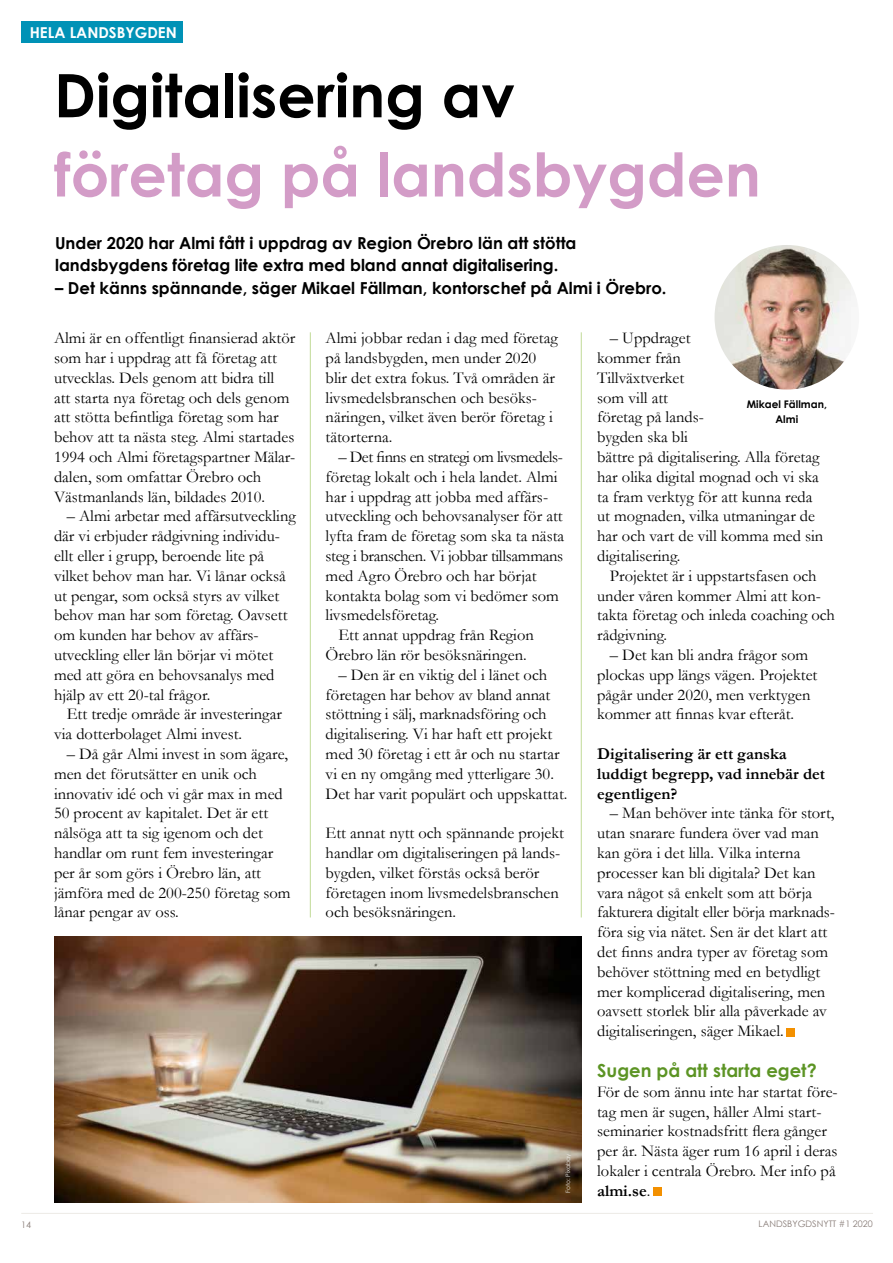
<style>
.page{position:relative;width:893px;height:1263px;background:#fff}
.page>*{position:absolute;margin:0;border:0;box-sizing:border-box;transform-origin:0 0}
.t1{font:700 60px "Century Gothic";color:#d39cc7}
.t2{font:700 60px "Century Gothic";color:#000}
.t3{font:700 18px "Century Gothic";color:#5c9424}
.t4{font:16.5px/19.8px "Garamond";color:#000}
.t5{font:700 16.5px/22.5px "Century Gothic";color:#000}
.t6{font:700 16.5px/19.8px "Garamond";color:#000}
.t7{font:700 15px "Century Gothic";color:#fff}
.t8{font:700 10.5px/15px "Century Gothic";color:#000;text-align:center}
.t9{font:9px "Century Gothic";color:#887c77}
.t10{font:6px "Century Gothic";color:#eceae6}
.s1{font-weight:700}
</style>
<div class="page">
<hr style="left:21px;top:1213px;width:852px;height:1px;background:#eceae6">
<div style="left:653px;top:1187px;width:9px;height:9px;background:#f39000"></div>
<hr style="left:581px;top:332px;width:1px;height:585px;background:#c1da98">
<hr style="left:310px;top:332px;width:1px;height:585px;background:#c1da98">
<div style="left:786px;top:1027px;width:9px;height:9px;background:#f39000"></div>
<img style="left:54px;top:936px;width:528px;height:266px">
<div style="left:21px;top:21px;width:162px;height:22px;background:#0092b6"></div>
<img style="left:714px;top:245px;width:145px;height:145px;border-radius:72px">
<p class="t7" style="left:30px;top:23px;width:148px">HELA LANDSBYGDEN</p>
<p class="t2" style="left:54px;top:58px;width:462px">Digitalisering av</p>
<h1 class="t1" style="left:54px;top:137px;width:708px">företag på landsbygden</h1>
<h4 class="t5" style="left:55px;top:231px;width:523px">Under 2020 har Almi fått i uppdrag av Region Örebro län att stötta landsbygdens företag lite extra med bland annat digitalisering.</h4>
<p class="t5" style="left:55px;top:276px;width:613px">– Det känns spännande, säger Mikael Fällman, kontorschef på Almi i Örebro.</p>
<p class="t4" style="left:54px;top:328px;width:243px">Almi är en offentligt finansierad aktör</p>
<p class="t4" style="left:54px;top:348px;width:237px">som har i uppdrag att få företag att utvecklas. Dels genom att bidra till att starta nya företag och dels genom</p>
<p class="t4" style="left:54px;top:407px;width:226px">att stötta befintliga företag som har</p>
<p class="t4" style="left:54px;top:427px;width:243px">behov att ta nästa steg. Almi startades 1994 och Almi företagspartner Mälar&shy;dalen, som omfattar Örebro och Västmanlands län, bildades 2010.</p>
<p class="t4" style="left:54px;top:506px;width:243px;text-indent:13px">– Almi arbetar med affärsutveckling där vi erbjuder rådgivning individu&shy;ellt eller i grupp, beroende lite på vilket behov man har. Vi lånar också ut pengar, som också styrs av vilket behov man har som företag. Oavsett om kunden har behov av affärs&shy;utveckling eller lån börjar vi mötet med att göra en behovsanalys med hjälp av ett 20-tal frågor.</p>
<p class="t4" style="left:54px;top:704px;width:230px;text-indent:13px">Ett tredje område är investeringar via dotterbolaget Almi invest.</p>
<p class="t4" style="left:54px;top:744px;width:238px;text-indent:13px">– Då går Almi invest in som ägare, men det förutsätter en unik och innovativ idé och vi går max in med<br>50 procent av kapitalet. Det är ett nålsöga att ta sig igenom och det handlar om runt fem investeringar per år som görs i Örebro län, att jämföra med de 200-250 företag som lånar pengar av oss.</p>
<p class="t4" style="left:326px;top:328px;width:234px">Almi jobbar redan i dag med företag på landsbygden, men under 2020 blir det extra fokus. Två områden är livsmedelsbranschen och besöks&shy;näringen, vilket även berör företag i tätorterna.</p>
<p class="t4" style="left:326px;top:447px;width:240px;text-indent:13px">– Det finns en strategi om livsmedels&shy;företag lokalt och i hela landet. Almi har i uppdrag att jobba med affärs&shy;utveckling och behovsanalyser för att lyfta fram de företag som ska ta nästa steg i branschen. Vi jobbar tillsammans med Agro Örebro och har börjat kontakta bolag som vi bedömer som livsmedelsföretag.</p>
<p class="t4" style="left:326px;top:625px;width:210px;text-indent:13px">Ett annat uppdrag från Region<br>Örebro län rör besöksnäringen.</p>
<p class="t4" style="left:326px;top:664px;width:243px;text-indent:13px">– Den är en viktig del i länet och företagen har behov av bland annat stöttning i sälj, marknadsföring och digitalisering. Vi har haft ett projekt med 30 företag i ett år och nu startar vi en ny omgång med ytterligare 30.<br>Det har varit populärt och uppskattat.</p>
<p class="t4" style="left:326px;top:823px;width:240px">Ett annat nytt och spännande projekt handlar om digitaliseringen på lands&shy;bygden, vilket förstås också berör företagen inom livsmedelsbranschen och besöksnäringen.</p>
<p class="t10" style="left:564px;top:1193px;width:41px;rotate:-90deg">Foto: Pixabay</p>
<p class="t4" style="left:597px;top:328px;width:228px;text-indent:13px">– Uppdraget<br>kommer från<br>Tillväxtverket<br>som vill att<br>företag på lands-<br>bygden ska bli<br>bättre på digitalisering. Alla företag har olika digital mognad och vi ska ta fram verktyg för att kunna reda ut mognaden, vilka utmaningar de har och vart de vill komma med sin digitalisering.</p>
<p class="t4" style="left:597px;top:565px;width:239px;text-indent:13px">Projektet är i uppstartsfasen och under våren kommer Almi att kon&shy;takta företag och inleda coaching och rådgivning.</p>
<p class="t4" style="left:597px;top:645px;width:222px;text-indent:13px">– Det kan bli andra frågor som plockas upp längs vägen. Projektet pågår under 2020, men verktygen kommer att finnas kvar efteråt.</p>
<p class="t6" style="left:597px;top:744px;width:229px">Digitalisering är ett ganska luddigt begrepp, vad innebär det egentligen?</p>
<p class="t4" style="left:597px;top:803px;width:239px;text-indent:13px">– Man behöver inte tänka för stort, utan snarare fundera över vad man kan göra i det lilla. Vilka interna processer kan bli digitala? Det kan vara något så enkelt som att börja fakturera digitalt eller börja marknads&shy;föra sig via nätet. Sen är det klart att det finns andra typer av företag som behöver stöttning med en betydligt mer komplicerad digitalisering, men oavsett storlek blir alla påverkade av digitaliseringen, säger Mikael.</p>
<p class="t3" style="left:597px;top:1059px;width:221px">Sugen på att starta eget?</p>
<p class="t4" style="left:597px;top:1081px;width:242px">För de som ännu inte har startat före&shy;tag men är sugen, håller Almi start-</p>
<p class="t4" style="left:597px;top:1121px;width:231px">seminarier kostnadsfritt flera gånger</p>
<p class="t4" style="left:597px;top:1141px;width:242px;text-align:justify">per år. Nästa äger rum 16 april i deras lokaler i centrala Örebro. Mer info på <span class="s1">almi.se</span>.</p>
<p class="t8" style="left:747px;top:397px;width:82px">Mikael Fällman,<br>Almi</p>
<p class="t9" style="left:21px;top:1219px;width:11px">14</p>
<p class="t9" style="left:759px;top:1218px;width:116px">LANDSBYGDSNYTT #1 2020</p>
</div>
